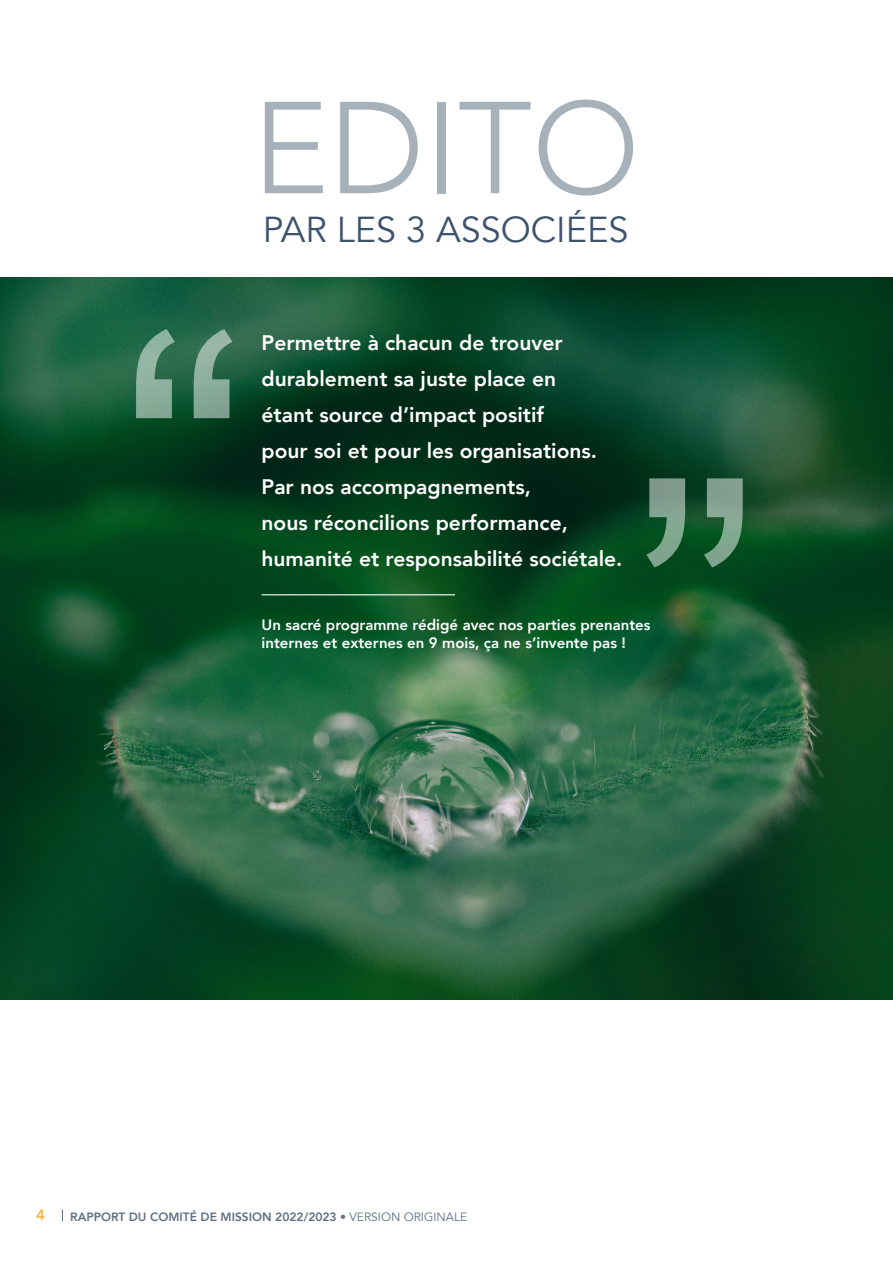
<style>
.page{position:relative;width:893px;height:1263px;background:#fff}
.page>*{position:absolute;margin:0;border:0;box-sizing:border-box;transform-origin:0 0}
.t1{font:300 129px "Avenir";color:#a6b1b9}
._24_cap{font:36px "Avenir";color:#3c536c}
.t2{font:800 21px/36px "Avenir";color:#fff}
.t3{font:800 15px/18px "Avenir";color:#fff}
.t4{font:800 15px "Avenir";color:#fbb748}
.t5{font:800 12px "Avenir";color:#5e7083}
.s1{font-weight:400}
</style>
<div class="page">
<svg style="left:62px;top:1209px;width:1px;height:12px"></svg>
<img style="left:0;top:277px;width:893px;height:722px">
<svg style="left:136px;top:329px;width:96px;height:89px"></svg>
<svg style="left:646px;top:478px;width:97px;height:89px"></svg>
<hr style="left:261px;top:594px;width:194px;height:1px;background:#fff">
<p class="t1" style="left:252px;top:72px;width:389px">EDITO</p>
<p class="_24_cap" style="left:263px;top:208px;width:367px">PAR LES 3 ASSOCIÉES</p>
<p class="t2" style="left:261px;top:325px;width:362px">Permettre à chacun de trouver durablement sa juste place en<br>étant source d’impact positif<br>pour soi et pour les organisations.<br>Par nos accompagnements,<br>nous réconcilions performance, humanité et responsabilité sociétale.</p>
<p class="t3" style="left:261px;top:616px;width:390px">Un sacré programme rédigé avec nos parties prenantes internes et externes en 9 mois, ça ne s’invente pas !</p>
<p class="t4" style="left:36px;top:1203px;width:10px">4</p>
<p class="t5" style="left:70px;top:1208px;width:399px">RAPPORT DU COMITÉ DE MISSION 2022/2023 • <span class="s1">VERSION ORIGINALE</span></p>
</div>
